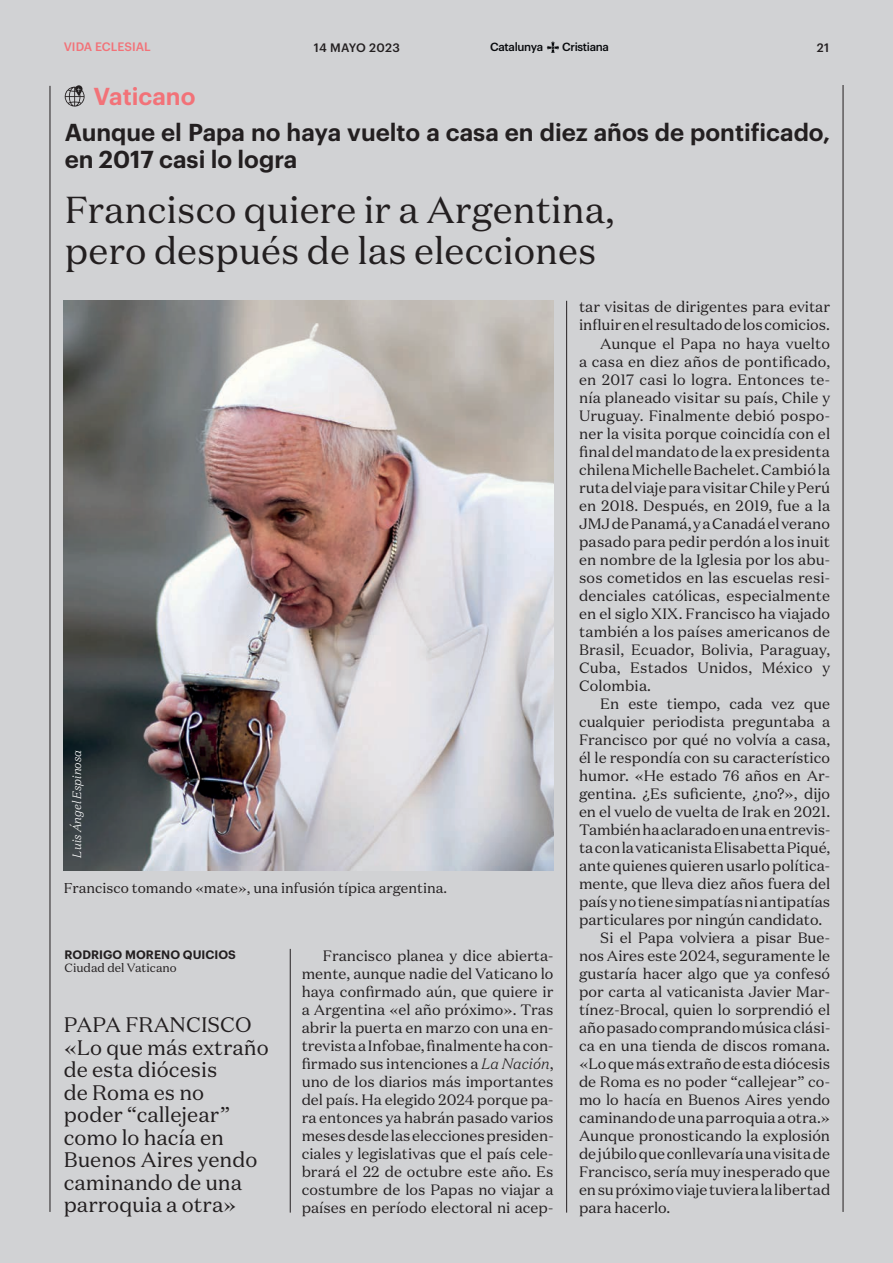
<style>
.page{position:relative;width:893px;height:1263px;background:#d1d2d4}
.page>*{position:absolute;margin:0;border:0;box-sizing:border-box;transform-origin:0 0}
.t1{font:37.5px/40.5px "Domaine Text";color:#231f20}
.t2{font:600 24px/27px "Graphik";color:#231f20}
.t3{font:600 24px "Graphik";color:#f27278}
.t4{font:21px/22.5px "Domaine Text";color:#231f20}
.t5{font:15px/18px "Domaine Text";color:#231f20;text-align:justify}
.t6{font:14.25px "Domaine Text";color:#231f20}
.t7{font:600 12px "Graphik";letter-spacing:.005em;color:#231f20}
.t8{font:12px "Domaine Text";color:#231f20}
.t9{font:italic 300 12px "Domaine Text";color:#fff}
.t10{font:500 12px "Graphik";color:#f27278}
.t11{font:500 12px "Graphik";letter-spacing:.02em;color:#231f20}
.t12{font:500 11.55px "Graphik";letter-spacing:-.03em;color:#07090c}
.s1{font-weight:300;font-style:italic}
</style>
<div class="page">
<hr style="left:843px;top:85px;width:1px;height:1127px;background:#231f20">
<svg style="left:547px;top:42px;width:12px;height:11px"></svg>
<svg style="left:65px;top:85px;width:20px;height:22px"></svg>
<hr style="left:566px;top:301px;width:1px;height:911px;background:#231f20">
<hr style="left:290px;top:949px;width:1px;height:263px;background:#231f20">
<img style="left:64px;top:301px;width:489px;height:569px">
<hr style="left:50px;top:86px;width:1px;height:1126px;background:#231f20">
<p class="t10" style="left:64px;top:38px;width:89px">VIDA ECLESIAL</p>
<p class="t11" style="left:314px;top:38px;width:87px">14 MAYO 2023</p>
<p class="t12" style="left:490px;top:38px;width:54px">Catalunya</p>
<p class="t12" style="left:562px;top:38px;width:48px">Cristiana</p>
<p class="t11" style="left:817px;top:38px;width:14px">21</p>
<h2 class="t3" style="left:94px;top:78px;width:103px">Vaticano</h2>
<h2 class="t2" style="left:65px;top:116px;width:767px">Aunque el Papa no haya vuelto a casa en diez años de pontificado, en 2017 casi lo logra</h2>
<h1 class="t1" style="left:65px;top:189px;width:551px">Francisco quiere ir a Argentina, pero después de las elecciones</h1>
<p class="t9" style="left:70px;top:858px;width:109px;rotate:-90deg">Luis Ángel Espinosa</p>
<p class="t6" style="left:64px;top:879px;width:385px">Francisco tomando «mate», una infusión típica argentina.</p>
<p class="t7" style="left:65px;top:945px;width:173px">RODRIGO MORENO QUICIOS</p>
<p class="t8" style="left:64px;top:960px;width:114px">Ciudad del Vaticano</p>
<h3 class="t4" style="left:64px;top:1013px;width:206px">PAPA FRANCISCO «Lo que más extraño de esta diócesis<br>de Roma es no<br>poder “callejear” como lo hacía en<br>Buenos Aires yendo caminando de una parroquia a otra»</h3>
<p class="t5" style="left:302px;top:946px;width:253px;text-indent:21px">Francisco planea y dice abierta&shy;mente, aunque nadie del Vaticano lo haya confirmado aún, que quiere ir a Argentina «el año próximo». Tras abrir la puerta en marzo con una en&shy;trevista a Infobae, finalmente ha con&shy;firmado sus intenciones a <span class="s1">La Nación</span>, uno de los diarios más importantes del país. Ha elegido 2024 porque pa&shy;ra entonces ya habrán pasado varios meses desde las elecciones presiden&shy;ciales y legislativas que el país cele&shy;brará el 22 de octubre este año. Es costumbre de los Papas no viajar a países en período electoral ni acep-</p>
<p class="t5" style="left:579px;top:298px;width:253px">tar visitas de dirigentes para evitar</p>
<p class="t5" style="left:579px;top:316px;width:252px">influir en el resultado de los comicios.</p>
<p class="t5" style="left:600px;top:334px;width:231px">Aunque el Papa no haya vuelto</p>
<p class="t5" style="left:579px;top:352px;width:253px">a casa en diez años de pontificado,</p>
<p class="t5" style="left:579px;top:370px;width:253px">en 2017 casi lo logra. Entonces te-</p>
<p class="t5" style="left:579px;top:388px;width:253px">nía planeado visitar su país, Chile y</p>
<p class="t5" style="left:579px;top:406px;width:253px">Uruguay. Finalmente debió pospo-</p>
<p class="t5" style="left:579px;top:424px;width:253px">ner la visita porque coincidía con el</p>
<p class="t5" style="left:579px;top:442px;width:252px">final del mandato de la ex presidenta</p>
<p class="t5" style="left:579px;top:460px;width:253px">chilena Michelle Bachelet. Cambió la</p>
<p class="t5" style="left:579px;top:478px;width:253px">ruta del viaje para visitar Chile y Perú</p>
<p class="t5" style="left:579px;top:496px;width:253px">en 2018. Después, en 2019, fue a la</p>
<p class="t5" style="left:579px;top:514px;width:252px">JMJ de Panamá, y a Canadá el verano</p>
<p class="t5" style="left:579px;top:532px;width:253px">pasado para pedir perdón a los inuit</p>
<p class="t5" style="left:579px;top:550px;width:253px">en nombre de la Iglesia por los abu-</p>
<p class="t5" style="left:579px;top:568px;width:253px">sos cometidos en las escuelas resi-</p>
<p class="t5" style="left:579px;top:586px;width:253px">denciales católicas, especialmente</p>
<p class="t5" style="left:579px;top:604px;width:253px">en el siglo XIX. Francisco ha viajado</p>
<p class="t5" style="left:579px;top:622px;width:253px">también a los países americanos de</p>
<p class="t5" style="left:579px;top:640px;width:253px">Brasil, Ecuador, Bolivia, Paraguay,</p>
<p class="t5" style="left:579px;top:658px;width:253px">Cuba, Estados Unidos, México y</p>
<p class="t5" style="left:579px;top:676px;width:74px">Colombia.</p>
<p class="t5" style="left:600px;top:694px;width:231px">En este tiempo, cada vez que</p>
<p class="t5" style="left:579px;top:712px;width:253px">cualquier periodista preguntaba a</p>
<p class="t5" style="left:579px;top:730px;width:253px">Francisco por qué no volvía a casa,</p>
<p class="t5" style="left:579px;top:748px;width:253px">él le respondía con su característico</p>
<p class="t5" style="left:579px;top:766px;width:253px">humor. «He estado 76 años en Ar-</p>
<p class="t5" style="left:579px;top:784px;width:253px">gentina. ¿Es suficiente, ¿no?», dijo</p>
<p class="t5" style="left:579px;top:802px;width:253px">en el vuelo de vuelta de Irak en 2021.</p>
<p class="t5" style="left:579px;top:820px;width:253px">También ha aclarado en una entrevis-</p>
<p class="t5" style="left:579px;top:838px;width:253px">ta con la vaticanista Elisabetta Piqué,</p>
<p class="t5" style="left:579px;top:856px;width:253px">ante quienes quieren usarlo política-</p>
<p class="t5" style="left:579px;top:874px;width:253px">mente, que lleva diez años fuera del</p>
<p class="t5" style="left:579px;top:892px;width:253px">país y no tiene simpatías ni antipatías</p>
<p class="t5" style="left:579px;top:910px;width:245px">particulares por ningún candidato.</p>
<p class="t5" style="left:600px;top:928px;width:231px">Si el Papa volviera a pisar Bue-</p>
<p class="t5" style="left:579px;top:946px;width:253px">nos Aires este 2024, seguramente le</p>
<p class="t5" style="left:579px;top:964px;width:253px">gustaría hacer algo que ya confesó</p>
<p class="t5" style="left:579px;top:982px;width:253px">por carta al vaticanista Javier Mar-</p>
<p class="t5" style="left:579px;top:1000px;width:253px">tínez-Brocal, quien lo sorprendió el</p>
<p class="t5" style="left:579px;top:1018px;width:253px">año pasado comprando música clási-</p>
<p class="t5" style="left:579px;top:1036px;width:253px">ca en una tienda de discos romana.</p>
<p class="t5" style="left:579px;top:1054px;width:253px">«Lo que más extraño de esta diócesis</p>
<p class="t5" style="left:579px;top:1072px;width:253px">de Roma es no poder “callejear” co-</p>
<p class="t5" style="left:579px;top:1090px;width:253px">mo lo hacía en Buenos Aires yendo</p>
<p class="t5" style="left:579px;top:1108px;width:253px">caminando de una parroquia a otra.»</p>
<p class="t5" style="left:579px;top:1126px;width:253px">Aunque pronosticando la explosión</p>
<p class="t5" style="left:579px;top:1144px;width:253px">de júbilo que conllevaría una visita de</p>
<p class="t5" style="left:579px;top:1162px;width:253px">Francisco, sería muy inesperado que</p>
<p class="t5" style="left:579px;top:1180px;width:253px">en su próximo viaje tuviera la libertad</p>
<p class="t5" style="left:579px;top:1198px;width:93px">para hacerlo.</p>
</div>
